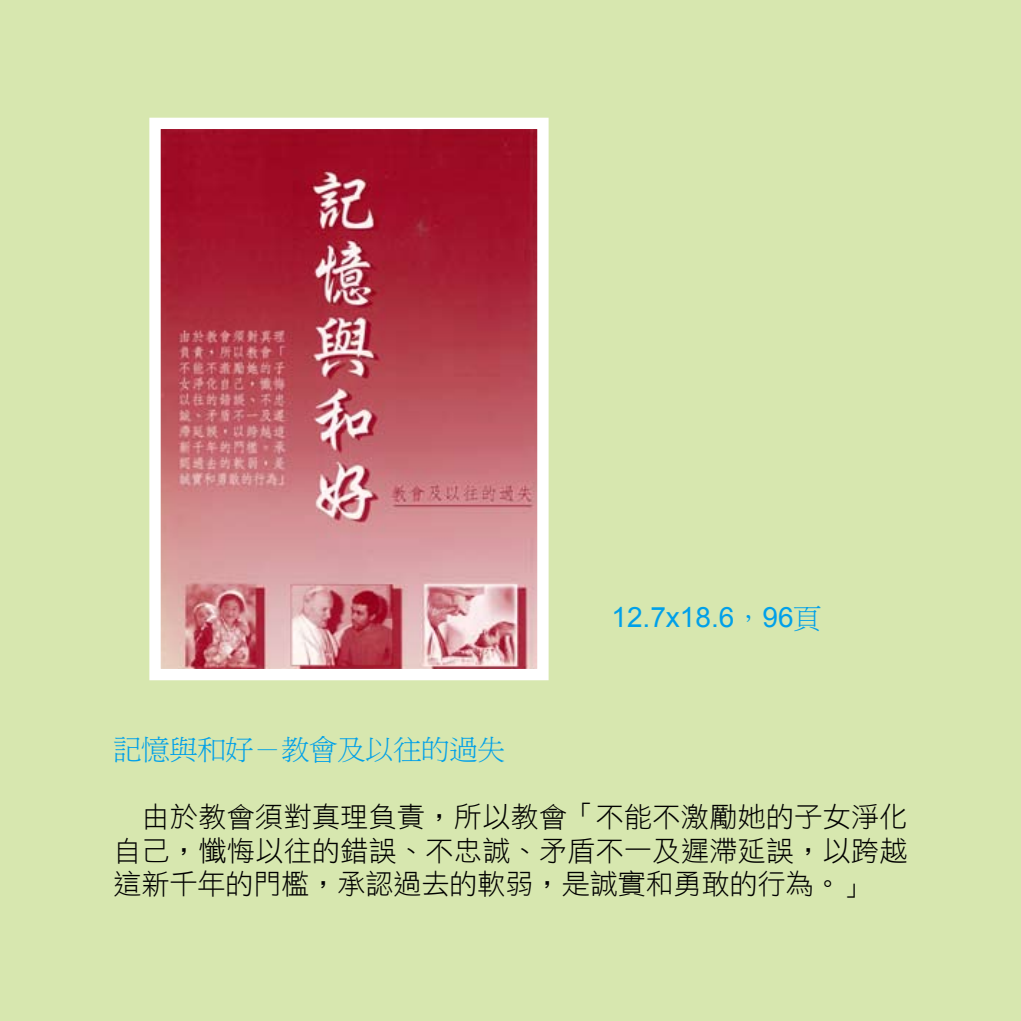
<style>
.page{position:relative;width:1021px;height:1021px;background:#fff}
.page>*{position:absolute;margin:0;border:0;box-sizing:border-box;transform-origin:0 0}
.t1{font:28px/33.6px "DF Hei Lt HK BF";letter-spacing:.005em;color:#000;text-align:justify}
.t2{font:28px "P Ming Li U";color:#00a0e9}
.t3{font:28px "Arial";color:#00a0e9}
.s1{font-family:"P Ming Li U"}
</style>
<div class="page">
<div style="left:0;top:0;width:1020px;height:1020px;background:#d7e7af"></div>
<img style="left:161px;top:130px;width:375px;height:538px">
<div style="left:149px;top:118px;width:399px;height:562px;border:11px solid #fff"></div>
<p class="t3" style="left:611px;top:599px;width:212px">12.7x18.6<span class="s1">，</span>96<span class="s1">頁</span></p>
<p class="t2" style="left:113px;top:735px;width:393px">記憶與和好－教會及以往的過失</p>
<p class="t1" style="left:113px;top:800px;width:795px;text-indent:28px">由於教會須對真理負責，所以教會「不能不激勵她的子女淨化自己，懺悔以往的錯誤、不忠誠、矛盾不一及遲滯延誤，以跨越這新千年的門檻，承認過去的軟弱，是誠實和勇敢的行為。」</p>
</div>
